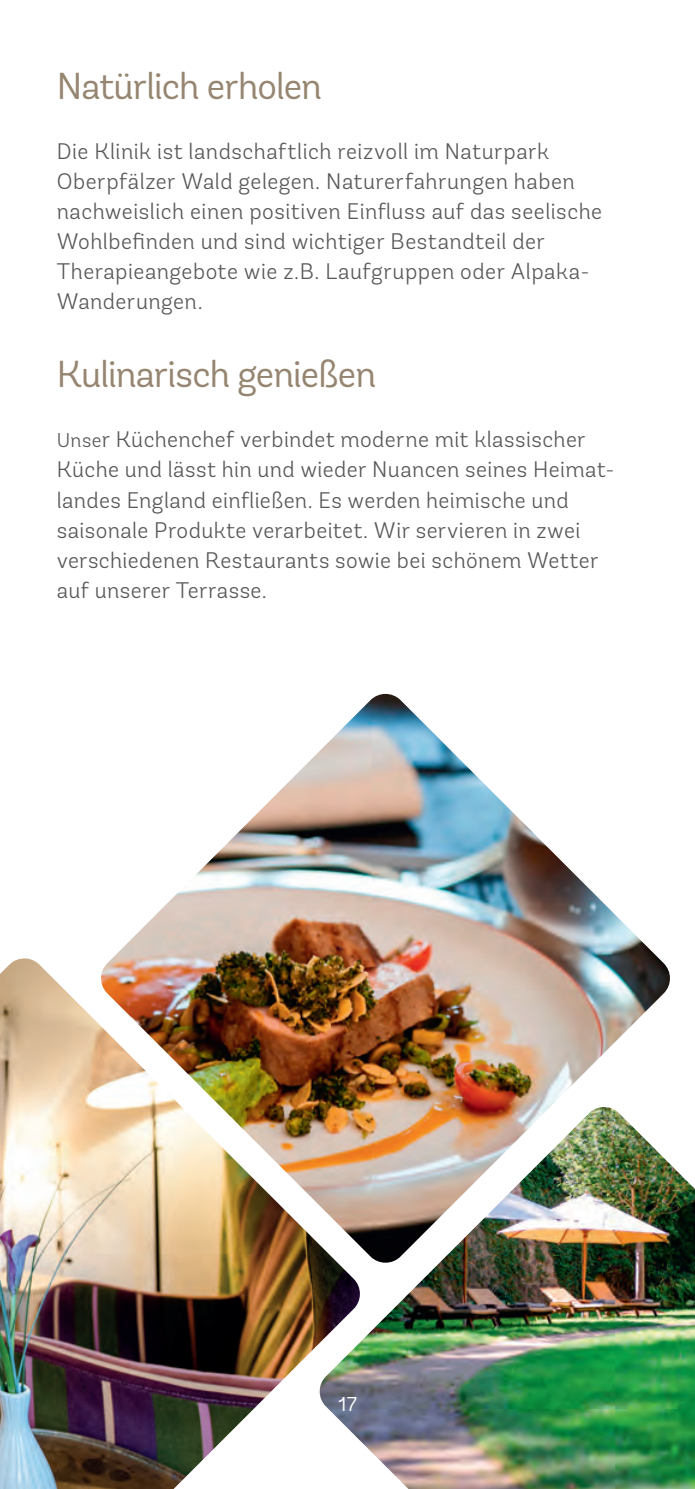
<style>
.page{position:relative;width:695px;height:1489px;background:#fff}
.page>*{position:absolute;margin:0;border:0;box-sizing:border-box;transform-origin:0 0}
.t1{font:37.5px "Andes Rounded";letter-spacing:-.025em;color:#968671}
.t2{font:300 22.5px/30px "Andes Rounded";letter-spacing:.02em;color:#57585a}
.t3{font:20px "Andes Rounded";color:#fff}
.s1{font-size:20px}
</style>
<div class="page">
<img style="left:0;top:958px;width:317px;height:530px">
<img style="left:99px;top:694px;width:571px;height:570px">
<img style="left:317px;top:1106px;width:377px;height:382px">
<h1 class="t1" style="left:57px;top:63px;width:267px">Natürlich erholen</h1>
<p class="t2" style="left:57px;top:136px;width:547px">Die Klinik ist landschaftlich reizvoll im Naturpark Oberpfälzer Wald gelegen. Naturerfahrungen haben nachweislich einen positiven Einfluss auf das seelische Wohlbefinden und sind wichtiger Bestandteil der Therapieangebote wie z.B. Laufgruppen oder Alpaka-Wanderungen.</p>
<h1 class="t1" style="left:57px;top:352px;width:321px">Kulinarisch genießen</h1>
<p class="t2" style="left:57px;top:424px;width:556px"><span class="s1">Unse</span>r Küchenchef verbindet moderne mit klassischer Küche und lässt hin und wieder Nuancen seines Heimat&shy;landes England einfließen. Es werden heimische und saisonale Produkte verarbeitet. Wir servieren in zwei verschiedenen Restaurants sowie bei schönem Wetter auf unserer Terrasse.</p>
<p class="t3" style="left:338px;top:1391px;width:20px">17</p>
</div>
